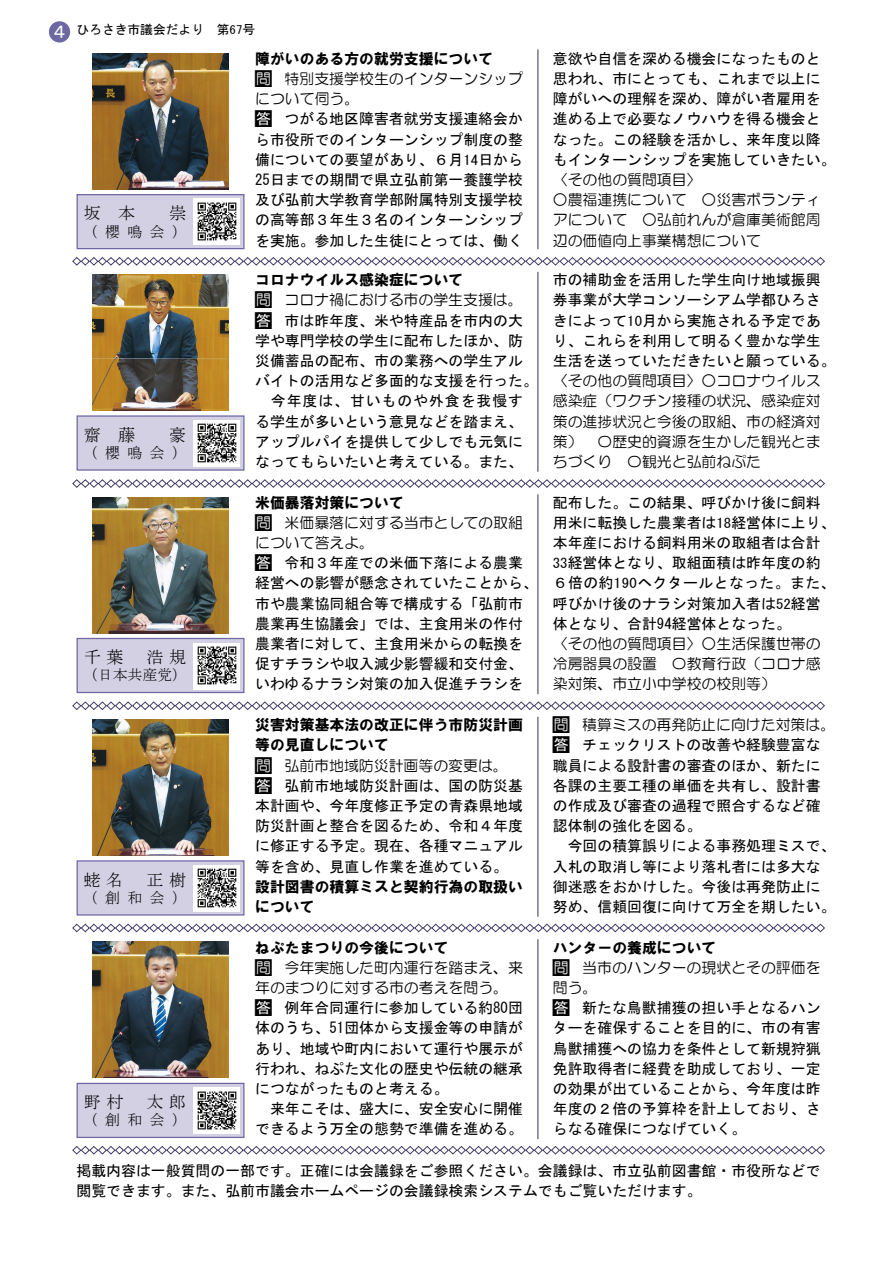
<style>
.page{position:relative;width:893px;height:1263px;background:#fff}
.page>*{position:absolute;margin:0;border:0;box-sizing:border-box;transform-origin:0 0}
.t1{font:16.95px "MS Mincho";letter-spacing:.335em;color:#000}
.t2{font:14.85px/20.2px "MS Gothic";color:#000}
.t3{font:14.85px/20.2px "HG Maru Gothic MPRO";color:#000}
.t4{font:14.85px/20.2px "HG Soei Kakugothic UB";color:#000}
.t5{font:14.85px "MS Mincho";letter-spacing:.5em;color:#000}
.t6{font:12.75px "MS Gothic";color:#000}
.s1{font-size:18px;color:#fff}
.s2{font-size:11.55px}
.s3{font-size:23.4px}
.s4{color:#fff}
.s5{font-family:"HG Maru Gothic MPRO";font-size:23.4px}
.s6{font-size:13.35px}
</style>
<div class="page">
<div style="left:49px;top:21px;width:21px;height:22px;background:#6d68a1;border-radius:50%"></div>
<svg style="left:72px;top:257px;width:753px;height:9px"></svg>
<svg style="left:72px;top:479px;width:753px;height:9px"></svg>
<svg style="left:72px;top:701px;width:753px;height:9px"></svg>
<svg style="left:72px;top:923px;width:753px;height:10px"></svg>
<svg style="left:72px;top:1146px;width:753px;height:9px"></svg>
<hr style="left:537px;top:49px;width:1px;height:200px;background:#433d67">
<img style="left:92px;top:53px;width:137px;height:136px">
<div style="left:77px;top:194px;width:167px;height:55px;background:#d3d0e3;border:1px solid #6d68a1"></div>
<hr style="left:537px;top:272px;width:1px;height:200px;background:#433d67">
<img style="left:92px;top:275px;width:137px;height:136px">
<div style="left:77px;top:415px;width:167px;height:56px;background:#d3d0e3;border:1px solid #6d68a1"></div>
<hr style="left:537px;top:494px;width:1px;height:200px;background:#433d67">
<img style="left:92px;top:497px;width:137px;height:136px">
<div style="left:77px;top:638px;width:167px;height:55px;background:#d3d0e3;border:1px solid #6d68a1"></div>
<hr style="left:537px;top:717px;width:1px;height:200px;background:#433d67">
<img style="left:92px;top:719px;width:137px;height:136px">
<div style="left:77px;top:860px;width:167px;height:55px;background:#d3d0e3;border:1px solid #6d68a1"></div>
<hr style="left:537px;top:939px;width:1px;height:200px;background:#433d67">
<img style="left:92px;top:942px;width:137px;height:136px">
<div style="left:77px;top:1083px;width:167px;height:55px;background:#d3d0e3;border:1px solid #6d68a1"></div>
<div style="left:193px;top:420px;width:47px;height:47px;background:#fff"></div>
<img style="left:193px;top:198px;width:47px;height:47px">
<img style="left:197px;top:423px;width:40px;height:40px">
<img style="left:193px;top:643px;width:47px;height:46px">
<img style="left:193px;top:865px;width:47px;height:46px">
<img style="left:193px;top:1087px;width:47px;height:47px">
<p class="t6" style="left:50px;top:23px;width:206px"><span class="s1">４</span> ひろさき市議会だより　第<span class="s2">67</span>号</p>
<p class="t1" style="left:84px;top:205px;width:104px">坂本　崇</p>
<p class="t5" style="left:83px;top:224px;width:106px">（櫻鳴会）</p>
<p class="t1" style="left:84px;top:426px;width:104px">齋藤　豪</p>
<p class="t5" style="left:83px;top:445px;width:106px">（櫻鳴会）</p>
<p class="t1" style="left:84px;top:648px;width:104px">千葉　浩規</p>
<p class="t5" style="left:83px;top:668px;width:106px">（日本共産党）</p>
<p class="t1" style="left:84px;top:871px;width:104px">蛯名　正樹</p>
<p class="t5" style="left:83px;top:890px;width:106px">（創和会）</p>
<p class="t1" style="left:84px;top:1093px;width:104px">野村　太郎</p>
<p class="t5" style="left:83px;top:1112px;width:106px">（創和会）</p>
<p class="t4" style="left:255px;top:48px;width:240px">障がいのある方の就労支援について</p>
<p class="t3" style="left:252px;top:69px;width:273px"><span class="s3">■</span><span class="s4">問</span> 特別支援学校生のインターンシップについて伺う。</p>
<p class="t2" style="left:252px;top:109px;width:273px;text-align:justify"><span class="s5">■</span><span class="s4">答</span> つがる地区障害者就労支援連絡会から市役所でのインターンシップ制度の整備についての要望があり、６月<span class="s6">14</span>日から25日までの期間で県立弘前第一養護学校及び弘前大学教育学部附属特別支援学校の高等部３年生３名のインターンシップを実施。参加した生徒にとっては、働く</p>
<p class="t4" style="left:255px;top:270px;width:210px">コロナウイルス感染症について</p>
<p class="t3" style="left:252px;top:290px;width:272px"><span class="s3">■</span><span class="s4">問</span> コロナ禍における市の学生支援は。</p>
<p class="t2" style="left:252px;top:310px;width:288px"><span class="s5">■</span><span class="s4">答</span> 市は昨年度、米や特産品を市内の大学や専門学校の学生に配布したほか、防災備蓄品の配布、市の業務への学生アルバイトの活用など多面的な支援を行った。　今年度は、甘いものや外食を我慢する学生が多いという意見などを踏まえ、アップルパイを提供して少しでも元気になってもらいたいと考えている。また、</p>
<p class="t4" style="left:255px;top:492px;width:150px">米価暴落対策について</p>
<p class="t3" style="left:252px;top:512px;width:273px"><span class="s3">■</span><span class="s4">問</span> 米価暴落に対する当市としての取組について答えよ。</p>
<p class="t2" style="left:252px;top:553px;width:288px"><span class="s5">■</span><span class="s4">答</span> 令和３年産での米価下落による農業経営への影響が懸念されていたことから、市や農業協同組合等で構成する「弘前市農業再生協議会」では、主食用米の作付農業者に対して、主食用米からの転換を促すチラシや収入減少影響緩和交付金、いわゆるナラシ対策の加入促進チラシを</p>
<p class="t4" style="left:255px;top:715px;width:269px">災害対策基本法の改正に伴う市防災計画等の見直しについて</p>
<p class="t3" style="left:252px;top:755px;width:257px"><span class="s3">■</span><span class="s4">問</span> 弘前市地域防災計画等の変更は。</p>
<p class="t2" style="left:252px;top:775px;width:273px;text-align:justify"><span class="s5">■</span><span class="s4">答</span> 弘前市地域防災計画は、国の防災基本計画や、今年度修正予定の青森県地域防災計画と整合を図るため、令和４年度に修正する予定。現在、各種マニュアル等を含め、見直し作業を進めている。</p>
<p class="t4" style="left:255px;top:876px;width:269px">設計図書の積算ミスと契約行為の取扱いについて</p>
<p class="t4" style="left:255px;top:937px;width:195px">ねぷたまつりの今後について</p>
<p class="t3" style="left:252px;top:957px;width:273px"><span class="s3">■</span><span class="s4">問</span> 今年実施した町内運行を踏まえ、来年のまつりに対する市の考えを問う。</p>
<p class="t2" style="left:252px;top:998px;width:273px"><span class="s5">■</span><span class="s4">答</span> 例年合同運行に参加している約80団体のうち、51団体から支援金等の申請があり、地域や町内において運行や展示が行われ、ねぷた文化の歴史や伝統の継承につながったものと考える。<br>　来年こそは、盛大に、安全安心に開催できるよう万全の態勢で準備を進める。</p>
<p class="t2" style="left:553px;top:48px;width:284px">意欲や自信を深める機会になったものと思われ、市にとっても、これまで以上に障がいへの理解を深め、障がい者雇用を進める上で必要なノウハウを得る機会となった。この経験を活かし、来年度以降もインターンシップを実施していきたい。</p>
<p class="t3" style="left:553px;top:169px;width:150px">〈その他の質問項目〉</p>
<p class="t3" style="left:553px;top:190px;width:269px;text-align:justify">○農福連携について　○災害ボランティアについて　○弘前れんが倉庫美術館周辺の価値向上事業構想について</p>
<p class="t2" style="left:553px;top:270px;width:284px">市の補助金を活用した学生向け地域振興券事業が大学コンソーシアム学都ひろさきによって<span class="s6">10</span>月から実施される予定であり、これらを利用して明るく豊かな学生生活を送っていただきたいと願っている。</p>
<p class="t3" style="left:553px;top:371px;width:269px;text-align:justify">〈その他の質問項目〉○コロナウイルス感染症（ワクチン接種の状況、感染症対策の進捗状況と今後の取組、市の経済対策）　〇歴史的資源を生かした観光とまちづくり　〇観光と弘前ねぷた</p>
<p class="t2" style="left:553px;top:492px;width:284px">配布した。この結果、呼びかけ後に飼料用米に転換した農業者は<span class="s6">18</span>経営体に上り、本年産における飼料用米の取組者は合計<br><span class="s6">33</span>経営体となり、取組面積は昨年度の約<br>６倍の約<span class="s6">190</span>ヘクタールとなった。また、呼びかけ後のナラシ対策加入者は<span class="s6">52</span>経営体となり、合計94経営体となった。</p>
<p class="t3" style="left:553px;top:633px;width:269px;text-align:justify">〈その他の質問項目〉○生活保護世帯の冷房器具の設置　〇教育行政（コロナ感染対策、市立小中学校の校則等）</p>
<p class="t3" style="left:549px;top:715px;width:287px"><span class="s3">■</span><span class="s4">問</span> 積算ミスの再発防止に向けた対策は。</p>
<p class="t2" style="left:549px;top:735px;width:288px"><span class="s5">■</span><span class="s4">答</span> チェックリストの改善や経験豊富な職員による設計書の審査のほか、新たに各課の主要工種の単価を共有し、設計書の作成及び審査の過程で照合するなど確認体制の強化を図る。<br>　今回の積算誤りによる事務処理ミスで、入札の取消し等により落札者には多大な御迷惑をおかけした。今後は再発防止に努め、信頼回復に向けて万全を期したい。</p>
<p class="t4" style="left:553px;top:937px;width:165px">ハンターの養成について</p>
<p class="t3" style="left:549px;top:957px;width:273px"><span class="s3">■</span><span class="s4">問</span> 当市のハンターの現状とその評価を問う。</p>
<p class="t2" style="left:549px;top:998px;width:273px;text-align:justify"><span class="s5">■</span><span class="s4">答</span> 新たな鳥獣捕獲の担い手となるハンターを確保することを目的に、市の有害鳥獣捕獲への協力を条件として新規狩猟免許取得者に経費を助成しており、一定の効果が出ていることから、今年度は昨年度の２倍の予算枠を計上しており、さらなる確保につなげていく。</p>
<p class="t2" style="left:77px;top:1160px;width:746px">掲載内容は一般質問の一部です。正確には会議録をご参照ください。会議録は、市立弘前図書館・市役所などで閲覧できます。また、弘前市議会ホームページの会議録検索システムでもご覧いただけます。</p>
</div>
